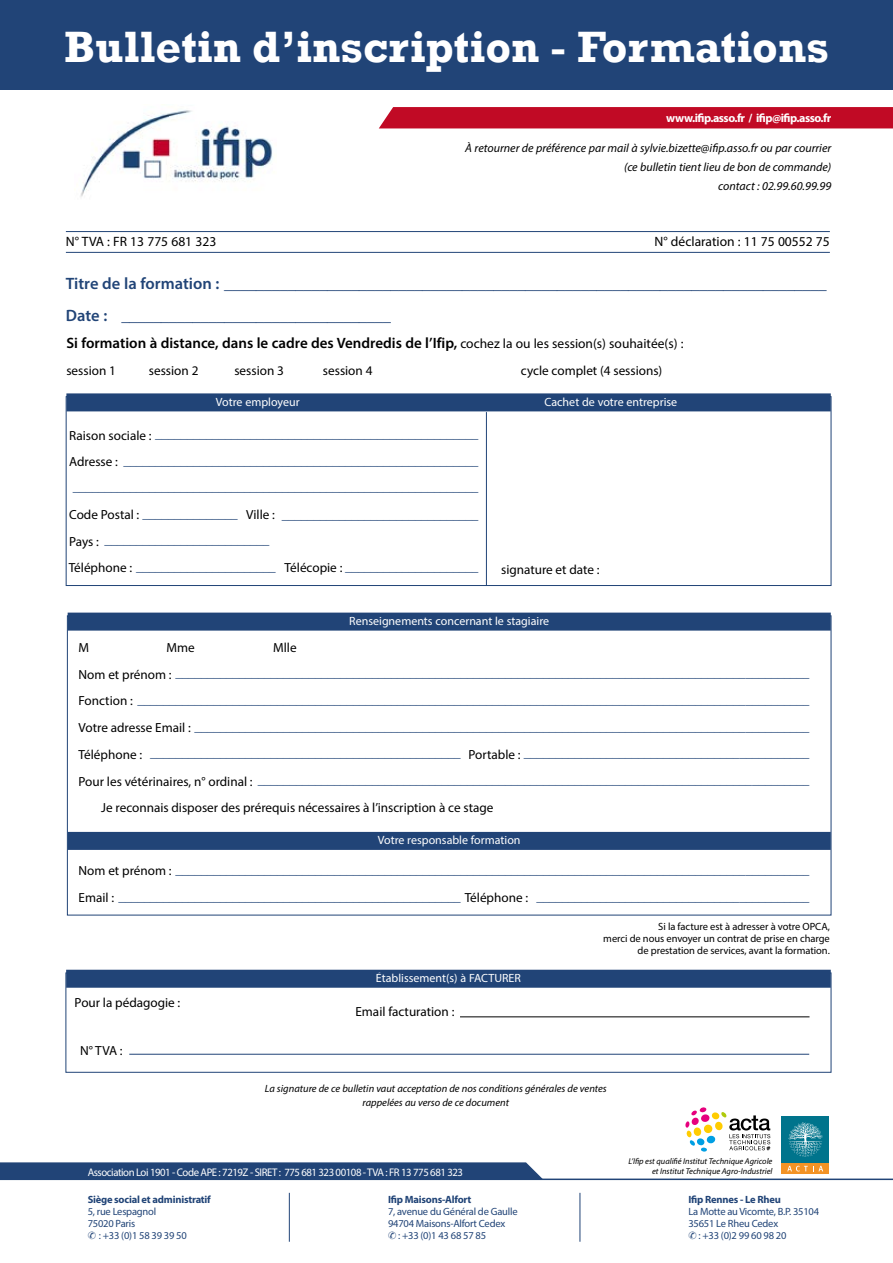
<style>
.page{position:relative;width:893px;height:1263px;background:#fff}
.page>*{position:absolute;margin:0;border:0;box-sizing:border-box;transform-origin:0 0}
.t1{font:700 45px "Rockwell";color:#fff}
.t2{font:600 16.5px "Myriad Pro";color:#214477}
.date{font:600 15px "Myriad Pro";color:#000}
.date-2{font:13.5px "Myriad Pro";color:#000}
.texte{font:13.2px "Myriad Pro";color:#214477}
.texte-2{font:13.2px "Myriad Pro";color:#000}
.t3{font:italic 12px "Myriad Pro";color:#000}
.date-3{font:12px "Myriad Pro";color:#fff}
.t4{font:700 12px "Myriad Pro";letter-spacing:-.04em;color:#fff}
.t5{font:11.1px "Myriad Pro";letter-spacing:-.04em;color:#fff}
.t6{font:10.5px "Myriad Pro";letter-spacing:-.02em;color:#214477}
.texte-3{font:10.5px/12px "Myriad Pro";letter-spacing:-.005em;color:#000;text-align:right}
.t7{font:italic 10.5px "Myriad Pro";color:#000}
.t8{font:700 10.5px "Myriad Pro";letter-spacing:-.02em;color:#214477}
.t9{font:italic 8.4px/10.1px "Myriad Pro";color:#000;text-align:right}
.s1{font-weight:400;font-size:13.5px}
.s2{color:#000}
</style>
<div class="page">
<div style="left:0;top:0;width:893px;height:89px;background:#214477"></div>
<div style="left:66px;top:970px;width:765px;height:18px;background:#214477"></div>
<hr style="left:460px;top:1016px;width:349px;height:1px;background:#000">
<div style="left:66px;top:973px;width:765px;height:99px;border:1px solid #214477"></div>
<svg style="left:0;top:1162px;width:542px;height:16px;background:#294b7c"></svg>
<svg style="left:685px;top:1107px;width:85px;height:45px"></svg>
<hr style="left:289px;top:1193px;width:1px;height:49px;background:#214477">
<hr style="left:580px;top:1193px;width:1px;height:49px;background:#214477">
<hr style="left:0;top:1178px;width:893px;height:2px;background:#214477">
<div style="left:782px;top:1116px;width:47px;height:47px;background:#00748c"></div>
<div style="left:782px;top:1163px;width:47px;height:11px;background:#f39325"></div>
<svg style="left:788px;top:1122px;width:35px;height:35px"></svg>
<svg style="left:787px;top:1166px;width:36px;height:5px"></svg>
<img style="left:80px;top:110px;width:193px;height:87px">
<div style="left:379px;top:107px;width:514px;height:21px;background:#c10a25"></div>
<hr style="left:66px;top:231px;width:764px;height:1px;background:#214477">
<hr style="left:66px;top:252px;width:764px;height:1px;background:#214477">
<div style="left:68px;top:613px;width:763px;height:18px;background:#214477"></div>
<div style="left:68px;top:832px;width:763px;height:18px;background:#214477"></div>
<hr style="left:129px;top:1054px;width:680px;height:1px;background:#214477">
<div style="left:66px;top:393px;width:765px;height:18px;background:#214477"></div>
<div style="left:66px;top:396px;width:765px;height:190px;border:1px solid #214477"></div>
<hr style="left:486px;top:412px;width:1px;height:174px;background:#214477">
<p class="t1" style="left:64px;top:19px;width:766px">Bulletin d’inscription - Formations</p>
<p class="t4" style="left:666px;top:110px;width:166px">www.ifip.asso.fr / ifip@ifip.asso.fr</p>
<p class="t3" style="left:465px;top:140px;width:367px">À retourner de préférence par mail à sylvie.bizette@ifip.asso.fr ou par courrier</p>
<p class="t3" style="left:624px;top:159px;width:209px">(ce bulletin tient lieu de bon de commande)</p>
<p class="t3" style="left:718px;top:179px;width:115px">contact : 02.99.60.99.99</p>
<p class="date-2" style="left:66px;top:233px;width:152px">N° TVA : FR 13 775 681 323</p>
<p class="date-2" style="left:655px;top:233px;width:177px">N° déclaration : 11 75 00552 75</p>
<p class="t2" style="left:66px;top:273px;width:762px">Titre de la formation : ____________________________________________________________________________</p>
<p class="t2" style="left:66px;top:305px;width:327px">Date : __________________________________</p>
<p class="date" style="left:66px;top:334px;width:619px">Si formation à distance, dans le cadre des Vendredis de l’Ifip, <span class="s1">cochez la ou les session(s) souhaitée(s) :</span></p>
<p class="texte-2" style="left:66px;top:362px;width:51px">session 1</p>
<p class="texte-2" style="left:149px;top:362px;width:51px">session 2</p>
<p class="texte-2" style="left:234px;top:362px;width:51px">session 3</p>
<p class="texte-2" style="left:323px;top:362px;width:51px">session 4</p>
<p class="texte-2" style="left:521px;top:362px;width:143px">cycle complet (4 sessions)</p>
<p class="date-3" style="left:216px;top:394px;width:85px">Votre employeur</p>
<p class="date-3" style="left:545px;top:394px;width:134px">Cachet de votre entreprise</p>
<p class="texte" style="left:69px;top:426px;width:411px"><span class="s2">Raison sociale :</span> ___________________________________________________</p>
<p class="texte" style="left:69px;top:452px;width:411px"><span class="s2">Adresse :</span> ________________________________________________________</p>
<p class="texte" style="left:73px;top:479px;width:407px">________________________________________________________________</p>
<p class="texte" style="left:69px;top:507px;width:411px"><span class="s2">Code Postal :</span> _______________ <span class="s2">Ville :</span> _______________________________</p>
<p class="texte" style="left:69px;top:532px;width:202px"><span class="s2">Pays :</span> __________________________</p>
<p class="texte" style="left:69px;top:558px;width:411px"><span class="s2">Téléphone :</span> ______________________ <span class="s2">Télécopie :</span> _____________________</p>
<p class="texte-2" style="left:501px;top:561px;width:100px">signature et date :</p>
<p class="date-3" style="left:349px;top:614px;width:201px">Renseignements concernant le stagiaire</p>
<p class="texte-2" style="left:79px;top:639px;width:12px">M</p>
<p class="texte-2" style="left:166px;top:639px;width:30px">Mme</p>
<p class="texte-2" style="left:273px;top:639px;width:25px">Mlle</p>
<p class="texte" style="left:79px;top:664px;width:732px"><span class="s2">Nom et prénom :</span> ____________________________________________________________________________________________________</p>
<p class="texte" style="left:79px;top:691px;width:732px"><span class="s2">Fonction :</span> __________________________________________________________________________________________________________</p>
<p class="texte" style="left:79px;top:718px;width:732px"><span class="s2">Votre adresse Email :</span> _________________________________________________________________________________________________</p>
<p class="texte" style="left:79px;top:745px;width:732px"><span class="s2">Téléphone :</span> _________________________________________________ <span class="s2">Portable :</span> _____________________________________________</p>
<p class="texte" style="left:79px;top:771px;width:732px"><span class="s2">Pour les vétérinaires, n° ordinal :</span> _______________________________________________________________________________________</p>
<p class="texte-2" style="left:101px;top:800px;width:394px">Je reconnais disposer des prérequis nécessaires à l’inscription à ce stage</p>
<p class="date-3" style="left:378px;top:833px;width:144px">Votre responsable formation</p>
<p class="texte" style="left:79px;top:861px;width:732px"><span class="s2">Nom et prénom :</span> ____________________________________________________________________________________________________</p>
<p class="texte" style="left:79px;top:888px;width:732px"><span class="s2">Email :</span> ______________________________________________________ <span class="s2">Téléphone :</span> ___________________________________________</p>
<p class="texte-2" style="left:75px;top:994px;width:107px">Pour la pédagogie :</p>
<p class="texte-2" style="left:80px;top:1043px;width:44px">N° TVA :</p>
<p class="date-3" style="left:376px;top:971px;width:147px">Établissement(s) à FACTURER</p>
<p class="texte-2" style="left:355px;top:1003px;width:100px">Email facturation :</p>
<p class="texte-3" style="left:658px;top:920px;width:173px">Si la facture est à adresser à votre OPCA,</p>
<p class="texte-3" style="left:603px;top:932px;width:228px">merci de nous envoyer un contrat de prise en charge de prestation de services, avant la formation.</p>
<p class="t7" style="left:265px;top:1082px;width:344px">La signature de ce bulletin vaut acceptation de nos conditions générales de ventes</p>
<p class="t7" style="left:363px;top:1096px;width:148px">rappelées au verso de ce document</p>
<p class="t5" style="left:88px;top:1165px;width:377px">Association Loi 1901 - Code APE : 7219Z - SIRET : 775 681 323 00108 - TVA : FR 13 775 681 323</p>
<p class="t9" style="left:629px;top:1156px;width:145px">L’Ifip est qualifié Institut Technique Agricole et Institut Technique Agro-Industriel</p>
<p class="t8" style="left:88px;top:1192px;width:125px">Siège social et administratif</p>
<p class="t6" style="left:88px;top:1205px;width:70px">5, rue Lespagnol</p>
<p class="t6" style="left:88px;top:1217px;width:49px">75020 Paris</p>
<p class="t6" style="left:99px;top:1229px;width:89px">: +33 (0)1 58 39 39 50</p>
<p class="t8" style="left:388px;top:1192px;width:85px">Ifip Maisons-Alfort</p>
<p class="t6" style="left:388px;top:1205px;width:131px">7, avenue du Général de Gaulle</p>
<p class="t6" style="left:388px;top:1217px;width:119px">94704 Maisons-Alfort Cedex</p>
<p class="t6" style="left:398px;top:1229px;width:89px">: +33 (0)1 43 68 57 85</p>
<p class="t8" style="left:688px;top:1192px;width:94px">Ifip Rennes - Le Rheu</p>
<p class="t6" style="left:688px;top:1205px;width:132px">La Motte au Vicomte, B.P. 35104</p>
<p class="t6" style="left:688px;top:1217px;width:91px">35651 Le Rheu Cedex</p>
<p class="t6" style="left:698px;top:1229px;width:89px">: +33 (0)2 99 60 98 20</p>
</div>
